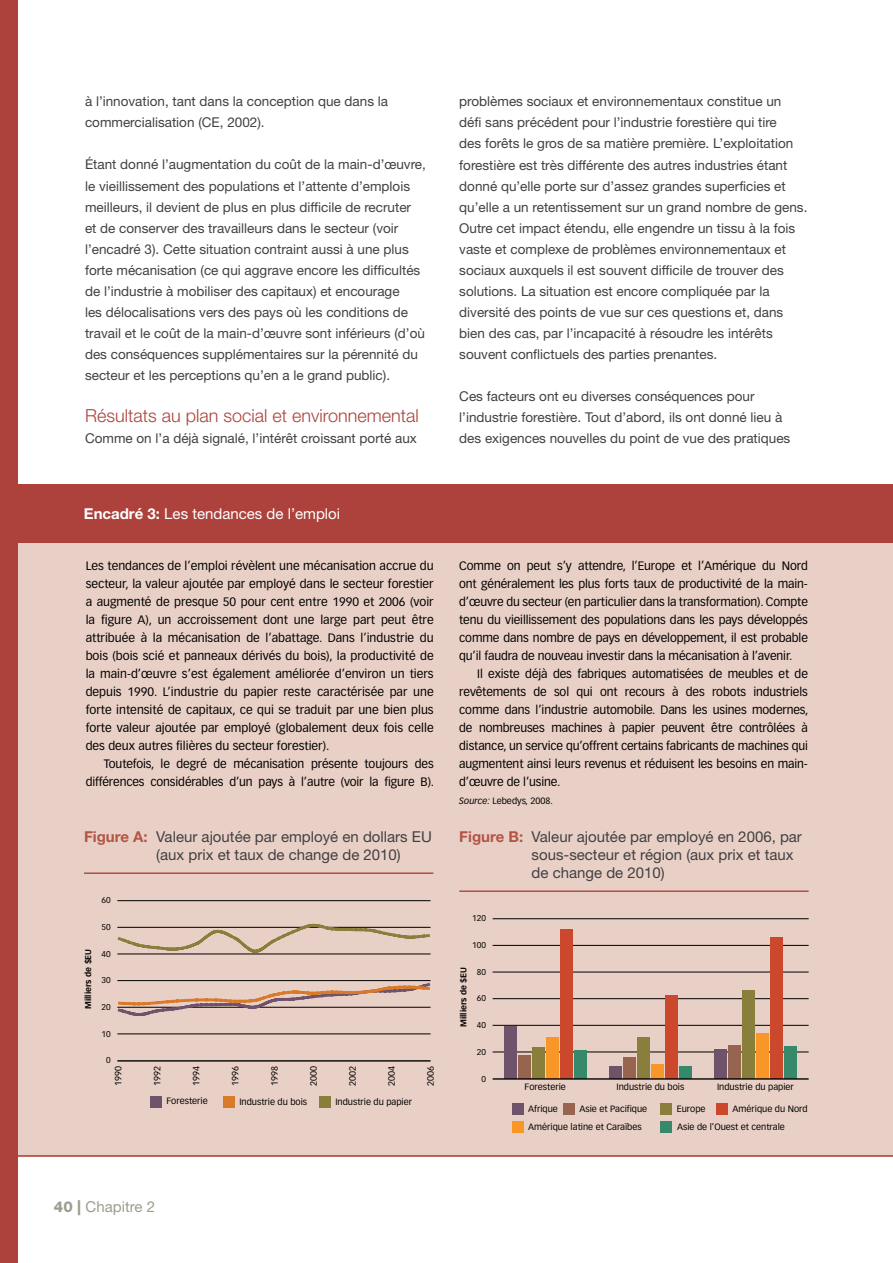
<style>
.page{position:relative;width:893px;height:1263px;background:#fff}
.page>*{position:absolute;margin:0;border:0;box-sizing:border-box;transform-origin:0 0}
.t1{font:300 18px "Helvetica Neue";color:#ac423b}
.t2{font:15px/18px "Helvetica Neue";color:#414042}
.t3{font:15px "Helvetica Neue";color:#fff}
.t4{font:15px "Helvetica Neue";color:#9c9d8c}
.t5{font:13.5px/21px "Helvetica Neue";color:#414042}
.t6{font:12px/18px "Vectora LH";letter-spacing:-.01em;color:#000;text-align:justify}
.t7{font:9px "Vectora LH";color:#000}
.t8{font:8.25px "Vectora LH";color:#000}
.t9{font:700 8.25px "Vectora LH";color:#000}
.s1{font-weight:700}
.s2{font-weight:700;color:#b35446}
.s3{font-style:italic}
.s4{font-weight:800}
</style>
<div class="page">
<div style="left:0;top:531px;width:893px;height:626px;background:#e9d0c6"></div>
<div style="left:0;top:485px;width:893px;height:58px;background:#ac423b"></div>
<hr style="left:0;top:1155px;width:893px;height:2px;background:#ac423b">
<hr style="left:84px;top:872px;width:349px;height:2px;background:#ac423b">
<div style="left:150px;top:1096px;width:12px;height:11px;background:#6e536b"></div>
<div style="left:223px;top:1096px;width:12px;height:11px;background:#d87a29"></div>
<div style="left:319px;top:1096px;width:12px;height:11px;background:#8a7e3c"></div>
<hr style="left:117px;top:1033px;width:314px;height:1px;background:#000">
<hr style="left:117px;top:980px;width:314px;height:1px;background:#000">
<hr style="left:117px;top:900px;width:314px;height:1px;background:#000">
<hr style="left:117px;top:1060px;width:314px;height:1px;background:#000">
<svg style="left:117px;top:981px;width:314px;height:35px"></svg>
<svg style="left:117px;top:923px;width:314px;height:32px"></svg>
<hr style="left:459px;top:890px;width:350px;height:2px;background:#ac423b">
<hr style="left:493px;top:1051px;width:316px;height:1px;background:#000">
<hr style="left:493px;top:1025px;width:316px;height:1px;background:#000">
<hr style="left:493px;top:998px;width:316px;height:1px;background:#000">
<hr style="left:493px;top:972px;width:316px;height:1px;background:#000">
<hr style="left:493px;top:945px;width:316px;height:1px;background:#000">
<hr style="left:493px;top:918px;width:316px;height:1px;background:#000">
<div style="left:512px;top:1103px;width:12px;height:12px;background:#6e536b"></div>
<div style="left:716px;top:1103px;width:12px;height:12px;background:#cc482c"></div>
<div style="left:563px;top:1103px;width:12px;height:12px;background:#96644f"></div>
<div style="left:660px;top:1103px;width:12px;height:12px;background:#8a7e3c"></div>
<div style="left:661px;top:1121px;width:11px;height:11px;background:#37896c"></div>
<div style="left:512px;top:1121px;width:12px;height:11px;background:#f89728"></div>
<div style="left:574px;top:1050px;width:13px;height:29px;background:#37896c"></div>
<div style="left:679px;top:1066px;width:13px;height:13px;background:#37896c"></div>
<div style="left:784px;top:1047px;width:13px;height:32px;background:#37896c"></div>
<div style="left:560px;top:930px;width:13px;height:149px;background:#cc482c"></div>
<div style="left:665px;top:996px;width:13px;height:83px;background:#cc482c"></div>
<div style="left:770px;top:937px;width:13px;height:142px;background:#cc482c"></div>
<div style="left:546px;top:1037px;width:13px;height:42px;background:#f89728"></div>
<div style="left:651px;top:1065px;width:13px;height:14px;background:#f89728"></div>
<div style="left:756px;top:1034px;width:13px;height:45px;background:#f89728"></div>
<div style="left:532px;top:1047px;width:13px;height:32px;background:#8a7e3c"></div>
<div style="left:637px;top:1037px;width:13px;height:42px;background:#8a7e3c"></div>
<div style="left:742px;top:990px;width:13px;height:89px;background:#8a7e3c"></div>
<div style="left:519px;top:1055px;width:12px;height:24px;background:#96644f"></div>
<div style="left:623px;top:1058px;width:13px;height:21px;background:#96644f"></div>
<div style="left:728px;top:1046px;width:13px;height:33px;background:#96644f"></div>
<div style="left:505px;top:1026px;width:12px;height:53px;background:#6e536b"></div>
<div style="left:609px;top:1066px;width:13px;height:13px;background:#6e536b"></div>
<div style="left:714px;top:1049px;width:13px;height:30px;background:#6e536b"></div>
<hr style="left:493px;top:1078px;width:316px;height:2px;background:#000">
<div style="left:0;top:0;width:17px;height:1263px;background:#ac423b"></div>
<p class="t5" style="left:85px;top:91px;width:305px">à l’innovation, tant dans la conception que dans la commercialisation (CE, 2002).</p>
<p class="t5" style="left:85px;top:154px;width:342px">Étant donné l’augmentation du coût de la main-d’œuvre, le vieillissement des populations et l’attente d’emplois meilleurs, il devient de plus en plus difficile de recruter et de conserver des travailleurs dans le secteur (voir l’encadré 3). Cette situation contraint aussi à une plus forte mécanisation (ce qui aggrave encore les difficultés de l’industrie à mobiliser des capitaux) et encourage<br>les délocalisations vers des pays où les conditions de travail et le coût de la main-d’œuvre sont inférieurs (d’où des conséquences supplémentaires sur la pérennité du secteur et les perceptions qu’en a le grand public).</p>
<h1 class="t1" style="left:85px;top:404px;width:335px">Résultats au plan social et environnemental</h1>
<p class="t5" style="left:85px;top:427px;width:333px">Comme on l’a déjà signalé, l’intérêt croissant porté aux</p>
<p class="t5" style="left:459px;top:91px;width:350px">problèmes sociaux et environnementaux constitue un<br>défi sans précédent pour l’industrie forestière qui tire<br>des forêts le gros de sa matière première. L’exploitation forestière est très différente des autres industries étant donné qu’elle porte sur d’assez grandes superficies et qu’elle a un retentissement sur un grand nombre de gens.<br>Outre cet impact étendu, elle engendre un tissu à la fois vaste et complexe de problèmes environnementaux et sociaux auxquels il est souvent difficile de trouver des solutions. La situation est encore compliquée par la diversité des points de vue sur ces questions et, dans bien des cas, par l’incapacité à résoudre les intérêts souvent conflictuels des parties prenantes.</p>
<p class="t5" style="left:459px;top:385px;width:333px">Ces facteurs ont eu diverses conséquences pour l’industrie forestière. Tout d’abord, ils ont donné lieu à des exigences nouvelles du point de vue des pratiques</p>
<p class="t3" style="left:84px;top:505px;width:258px"><span class="s1">Encadré 3:</span> Les tendances de l’emploi</p>
<p class="t6" style="left:86px;top:557px;width:349px">Les tendances de l’emploi révèlent une mécanisation accrue du secteur, la valeur ajoutée par employé dans le secteur forestier a augmenté de presque 50 pour cent entre 1990 et 2006 (voir la figure A), un accroissement dont une large part peut être attribuée à la mécanisation de l’abattage. Dans l’industrie du bois (bois scié et panneaux dérivés du bois), la productivité de la main-d’œuvre s’est également améliorée d’environ un tiers depuis 1990. L’industrie du papier reste caractérisée par une forte intensité de capitaux, ce qui se traduit par une bien plus forte valeur ajoutée par employé (globalement deux fois celle des deux autres filières du secteur forestier).</p>
<p class="t6" style="left:86px;top:755px;width:350px;text-align:right">Toutefois, le degré de mécanisation présente toujours des différences considérables d’un pays à l’autre (voir la figure B).</p>
<p class="t2" style="left:156px;top:827px;width:277px;text-indent:-72px"><span class="s2">Figure A:</span> Valeur ajoutée par employé en dollars EU (aux prix et taux de change de 2010)</p>
<p class="t8" style="left:102px;top:895px;width:11px">60</p>
<p class="t9" style="left:83px;top:1009px;width:62px;rotate:-90deg">Milliers de $EU</p>
<p class="t8" style="left:102px;top:922px;width:11px">50</p>
<p class="t8" style="left:102px;top:949px;width:11px">40</p>
<p class="t8" style="left:102px;top:975px;width:11px">30</p>
<p class="t8" style="left:102px;top:1002px;width:11px">20</p>
<p class="t8" style="left:102px;top:1029px;width:11px">10</p>
<p class="t8" style="left:106px;top:1056px;width:6px">0</p>
<p class="t7" style="left:113px;top:1085px;width:22px;rotate:-90deg">1990</p>
<p class="t7" style="left:152px;top:1085px;width:22px;rotate:-90deg">1992</p>
<p class="t7" style="left:191px;top:1085px;width:22px;rotate:-90deg">1994</p>
<p class="t7" style="left:230px;top:1085px;width:22px;rotate:-90deg">1996</p>
<p class="t7" style="left:269px;top:1085px;width:22px;rotate:-90deg">1998</p>
<p class="t7" style="left:308px;top:1085px;width:22px;rotate:-90deg">2000</p>
<p class="t7" style="left:347px;top:1085px;width:22px;rotate:-90deg">2002</p>
<p class="t7" style="left:386px;top:1085px;width:22px;rotate:-90deg">2004</p>
<p class="t7" style="left:425px;top:1085px;width:22px;rotate:-90deg">2006</p>
<p class="t7" style="left:166px;top:1096px;width:43px">Foresterie</p>
<p class="t7" style="left:239px;top:1096px;width:69px">Industrie du bois</p>
<p class="t7" style="left:335px;top:1096px;width:78px">Industrie du papier</p>
<p class="t6" style="left:459px;top:557px;width:350px">Comme on peut s’y attendre, l’Europe et l’Amérique du Nord ont généralement les plus forts taux de productivité de la main&shy;d’œuvre du secteur (en particulier dans la transformation). Compte tenu du vieillissement des populations dans les pays développés comme dans nombre de pays en développement, il est probable qu’il faudra de nouveau investir dans la mécanisation à l’avenir.</p>
<p class="t6" style="left:459px;top:665px;width:351px;text-indent:18px">Il existe déjà des fabriques automatisées de meubles et de revêtements de sol qui ont recours à des robots industriels comme dans l’industrie automobile. Dans les usines modernes, de nombreuses machines à papier peuvent être contrôlées à distance, un service qu’offrent certains fabricants de machines qui augmentent ainsi leurs revenus et réduisent les besoins en main&shy;d’œuvre de l’usine.</p>
<p class="t7" style="left:459px;top:795px;width:95px"><span class="s3">Source:</span> Lebedys, 2008.</p>
<p class="t2" style="left:532px;top:827px;width:272px;text-indent:-72px"><span class="s2">Figure B:</span> Valeur ajoutée par employé en 2006, par sous-secteur et région (aux prix et taux de change de 2010)</p>
<p class="t8" style="left:472px;top:913px;width:15px">120</p>
<p class="t8" style="left:472px;top:940px;width:15px">100</p>
<p class="t9" style="left:458px;top:1027px;width:62px;rotate:-90deg">Milliers de $EU</p>
<p class="t8" style="left:477px;top:967px;width:11px">80</p>
<p class="t8" style="left:477px;top:993px;width:11px">60</p>
<p class="t8" style="left:477px;top:1020px;width:11px">40</p>
<p class="t8" style="left:477px;top:1047px;width:11px">20</p>
<p class="t8" style="left:481px;top:1074px;width:6px">0</p>
<p class="t7" style="left:525px;top:1082px;width:43px">Foresterie</p>
<p class="t7" style="left:617px;top:1082px;width:69px">Industrie du bois</p>
<p class="t7" style="left:717px;top:1082px;width:78px">Industrie du papier</p>
<p class="t7" style="left:528px;top:1103px;width:31px">Afrique</p>
<p class="t7" style="left:579px;top:1104px;width:69px">Asie et Pacifique</p>
<p class="t7" style="left:677px;top:1104px;width:30px">Europe</p>
<p class="t7" style="left:733px;top:1103px;width:77px">Amérique du Nord</p>
<p class="t7" style="left:528px;top:1121px;width:115px">Amérique latine et Caraïbes</p>
<p class="t7" style="left:677px;top:1121px;width:109px">Asie de l’Ouest et centrale</p>
<p class="t4" style="left:54px;top:1198px;width:103px"><span class="s4">40 |</span> Chapitre 2</p>
</div>
